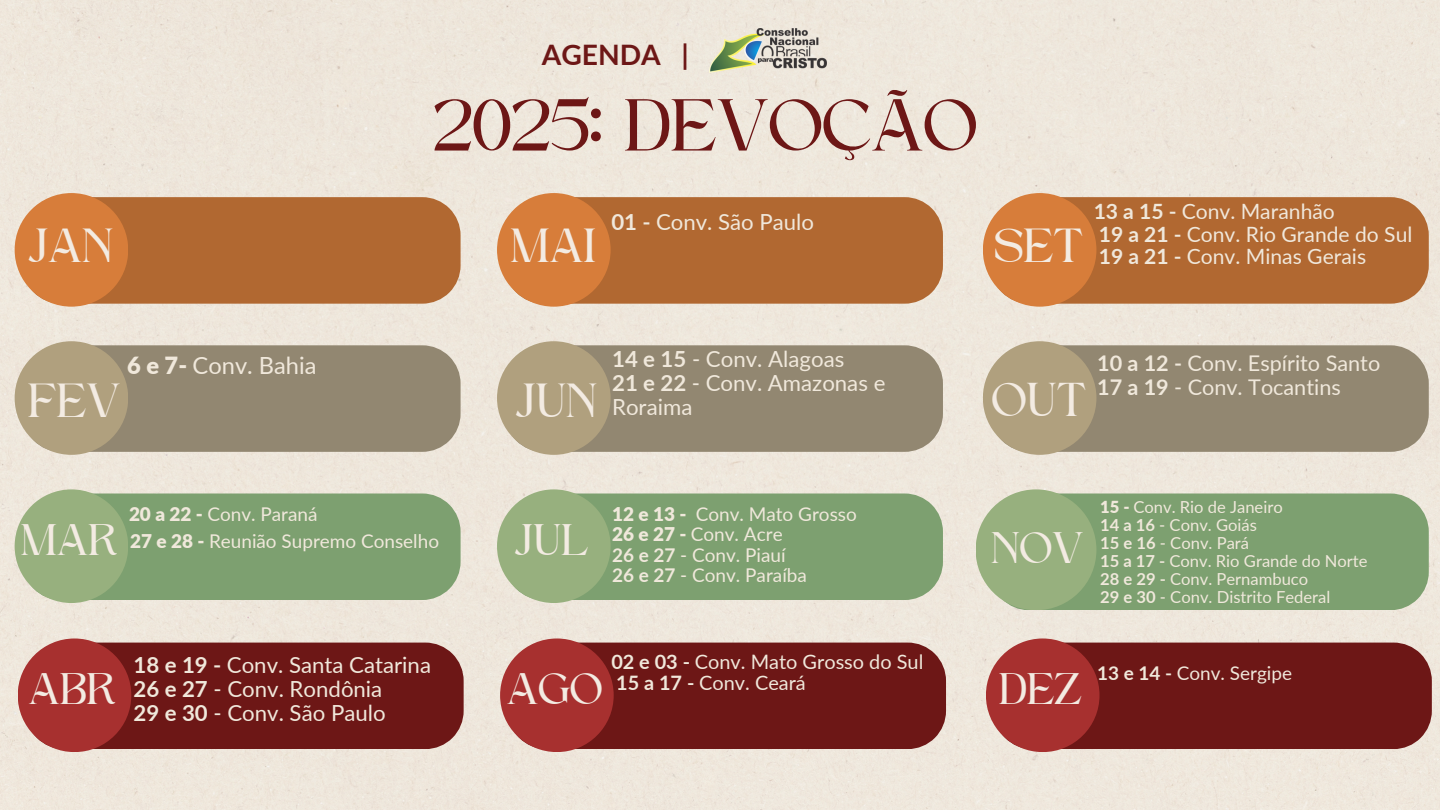
<style>
.page{position:relative;width:1440px;height:810px;background:#eee7dc}
.page>*{position:absolute;margin:0;border:0;box-sizing:border-box;transform-origin:0 0}
.t1{font:75.1px "Higuen";color:#6d1716}
.t2{font:48.9px "Higuen";color:#f3ebe2}
.t3{font:48.5px "Higuen";color:#f3ebe2}
.t4{font:45.2px "Higuen";color:#f3ebe2}
.t5{font:700 28.2px "Lato";color:#6d1716}
.t6{font:23.7px "Lato";color:#f0e8db}
.t7{font:22.2px/24px "Lato";color:#f0e8db}
.t8{font:21.6px/23.2px "Lato";color:#f0e8db}
.t9{font:21.1px/22.5px "Lato";color:#f0e8db}
.t10{font:19.9px/21.5px "Lato";color:#f0e8db}
.t11{font:19px/20.2px "Lato";color:#f0e8db}
.t12{font:16.6px "Lato";color:#f0e8db}
.s1{font-weight:700}
.s2{font-weight:900}
</style>
<div class="page">
<div style="left:23px;top:197px;width:438px;height:107px;background:#b16831"></div>
<div style="left:15px;top:193px;width:113px;height:114px;background:#d77d3a;border-radius:50%"></div>
<div style="left:23px;top:494px;width:438px;height:106px;background:#7da070"></div>
<div style="left:15px;top:489px;width:113px;height:114px;background:#97b07e;border-radius:50%"></div>
<div style="left:23px;top:345px;width:438px;height:107px;background:#928771"></div>
<div style="left:15px;top:341px;width:113px;height:114px;background:#b0a07e;border-radius:50%"></div>
<div style="left:26px;top:643px;width:438px;height:106px;background:#6d1716"></div>
<div style="left:18px;top:638px;width:113px;height:114px;background:#a7302f;border-radius:50%"></div>
<div style="left:505px;top:197px;width:438px;height:107px;background:#b16831"></div>
<div style="left:497px;top:193px;width:114px;height:114px;background:#d77d3a;border-radius:50%"></div>
<div style="left:505px;top:494px;width:438px;height:106px;background:#7da070"></div>
<div style="left:497px;top:489px;width:114px;height:114px;background:#97b07e;border-radius:50%"></div>
<div style="left:505px;top:345px;width:438px;height:107px;background:#928771"></div>
<div style="left:497px;top:341px;width:114px;height:114px;background:#b0a07e;border-radius:50%"></div>
<div style="left:508px;top:643px;width:438px;height:106px;background:#6d1716"></div>
<div style="left:500px;top:638px;width:114px;height:114px;background:#a7302f;border-radius:50%"></div>
<div style="left:991px;top:197px;width:438px;height:107px;background:#b16831"></div>
<div style="left:983px;top:193px;width:113px;height:114px;background:#d77d3a;border-radius:50%"></div>
<div style="left:991px;top:494px;width:438px;height:116px;background:#7da070"></div>
<div style="left:976px;top:489px;width:120px;height:121px;background:#97b07e;border-radius:50%"></div>
<div style="left:991px;top:345px;width:438px;height:107px;background:#928771"></div>
<div style="left:983px;top:341px;width:113px;height:114px;background:#b0a07e;border-radius:50%"></div>
<div style="left:994px;top:643px;width:438px;height:106px;background:#6d1716"></div>
<div style="left:986px;top:638px;width:114px;height:114px;background:#a7302f;border-radius:50%"></div>
<img style="left:709px;top:28px;width:118px;height:44px">
<h3 class="t2" style="left:29px;top:226px;width:87px">JAN</h3>
<h4 class="t5" style="left:542px;top:37px;width:148px">AGENDA |</h4>
<p class="t1" style="left:434px;top:94px;width:545px">2025: DEVOÇÃO</p>
<h5 class="t2" style="left:511px;top:226px;width:87px">MAI</h5>
<p class="t7" style="left:611px;top:210px;width:204px"><span class="s1">01 -</span> Conv. São Paulo</p>
<h2 class="t2" style="left:996px;top:226px;width:90px">SET</h2>
<h2 class="t9" style="left:1094px;top:200px;width:320px"><span class="s1">13 a 15 -</span> Conv. Maranhão<br><span class="s1">19 a 21 -</span> Conv. Rio Grande do Sul<br><span class="s1">19 a 21 -</span> Conv. Minas Gerais</h2>
<h2 class="t2" style="left:28px;top:380px;width:94px">FEV</h2>
<h2 class="t6" style="left:127px;top:351px;width:191px"><span class="s2">6 e 7-</span> Conv. Bahia</h2>
<h2 class="t2" style="left:516px;top:380px;width:83px">JUN</h2>
<h2 class="t7" style="left:612px;top:347px;width:275px"><span class="s1">14 e 15</span> - Conv. Alagoas<br><span class="s1">21 e 22</span> - Conv. Amazonas e<br>Roraima</h2>
<h6 class="t3" style="left:992px;top:379px;width:96px">OUT</h6>
<h5 class="t8" style="left:1097px;top:351px;width:285px"><span class="s1">10 a 12 -</span> Conv. Espírito Santo<br><span class="s1">17 a 19</span> - Conv. Tocantins</h5>
<h2 class="t11" style="left:129px;top:503px;width:190px"><span class="s2">20 a 22 -</span> Conv. Paraná</h2>
<p class="t4" style="left:21px;top:521px;width:98px">MAR</p>
<h1 class="t11" style="left:130px;top:531px;width:310px"><span class="s2">27 e 28 -</span> Reunião Supremo Conselho</h1>
<h2 class="t4" style="left:515px;top:521px;width:76px">JUL</h2>
<h4 class="t11" style="left:612px;top:504px;width:246px"><span class="s2">12 e 13 -</span> Conv. Mato Grosso<br><span class="s2">26 e 27 -</span> Conv. Acre<br><span class="s1">26 e 27</span> - Conv. Piauí<br><span class="s1">26 e 27</span> - Conv. Paraíba</h4>
<h6 class="t4" style="left:992px;top:529px;width:94px">NOV</h6>
<h2 class="t12" style="left:1100px;top:496px;width:184px"><span class="s2">15 -</span> Conv. Rio de Janeiro</h2>
<h6 class="t12" style="left:1100px;top:514px;width:158px"><span class="s1">14 a 16</span> - Conv. Goiás</h6>
<h2 class="t12" style="left:1100px;top:532px;width:150px"><span class="s1">15 e 16</span> - Conv. Pará</h2>
<p class="t12" style="left:1100px;top:550px;width:269px"><span class="s1">15 a 17 -</span> Conv. Rio Grande do Norte</p>
<p class="t12" style="left:1100px;top:568px;width:210px"><span class="s1">28 e 29 -</span> Conv. Pernambuco</p>
<p class="t12" style="left:1100px;top:586px;width:232px"><span class="s1">29 e 30</span> - Conv. Distrito Federal</p>
<h4 class="t4" style="left:29px;top:670px;width:89px">ABR</h4>
<h2 class="t7" style="left:134px;top:653px;width:299px"><span class="s1">18 e 19 -</span> Conv. Santa Catarina<br><span class="s1">26 e 27</span> - Conv. Rondônia<br><span class="s1">29 e 30</span> - Conv. São Paulo</h2>
<h2 class="t4" style="left:508px;top:670px;width:97px">AGO</h2>
<h4 class="t10" style="left:611px;top:650px;width:314px"><span class="s1">02 e 03 -</span> Conv. Mato Grosso do Sul<br><span class="s1">15 a 17 -</span> Conv. Ceará</h4>
<p class="t4" style="left:1000px;top:670px;width:85px">DEZ</p>
<p class="t11" style="left:1097px;top:663px;width:196px"><span class="s1">13 e 14 -</span> Conv. Sergipe</p>
</div>
